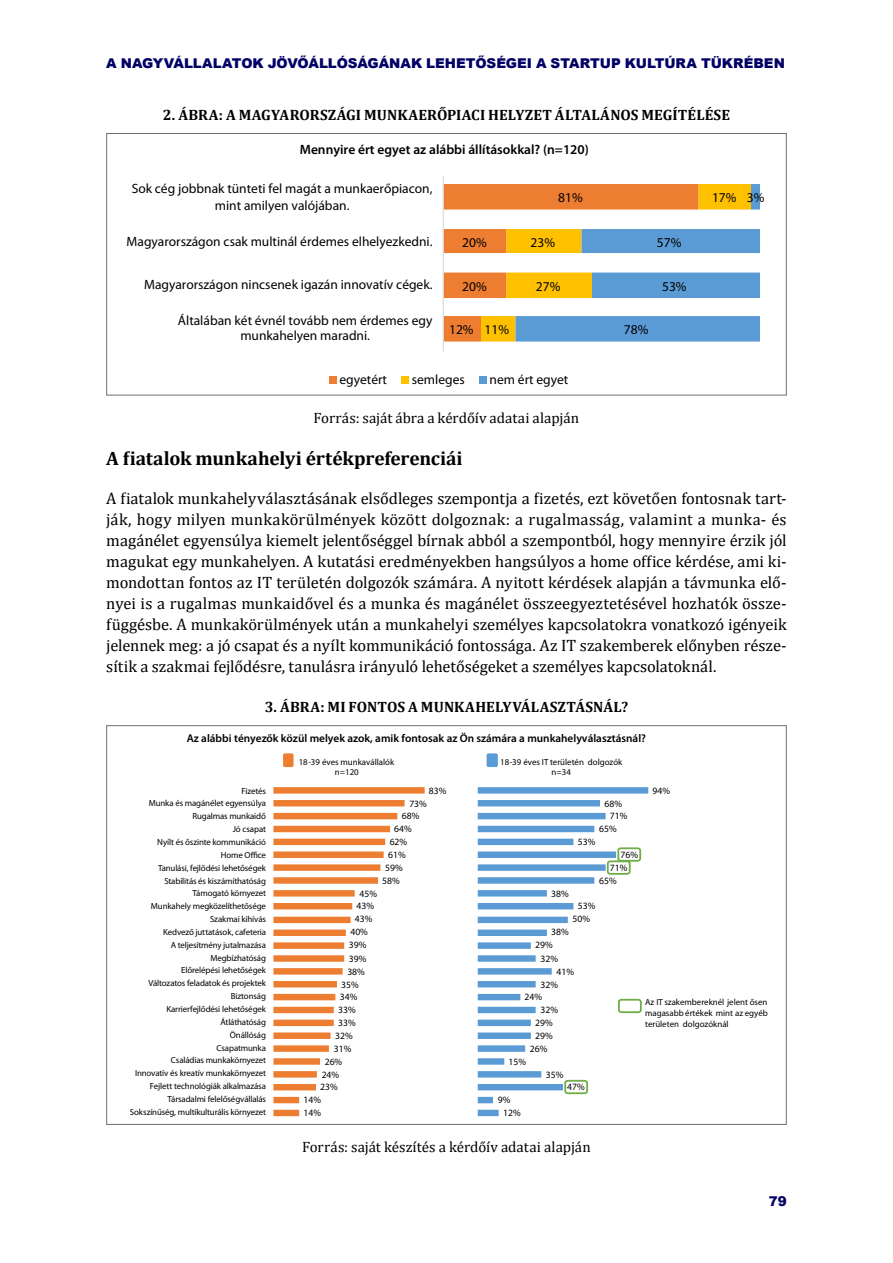
<style>
.page{position:relative;width:893px;height:1263px;background:#fff}
.page>*{position:absolute;margin:0;border:0;box-sizing:border-box;transform-origin:0 0}
.Alcím_1{font:700 19.5px "Cambria";letter-spacing:-.005em;color:#000}
.Főszöveg{font:16.5px/21px "Cambria";letter-spacing:-.005em;color:#000;text-align:justify}
.t1{font:700 15px "Cambria";letter-spacing:.005em;color:#000}
.FORRÁS{font:15px "Cambria";letter-spacing:-.005em;color:#000}
.t2{font:13.5px/15px "Myriad Pro";color:#000;text-align:center}
.t3{font:900 13.5px "Arial";letter-spacing:-.005em;color:#006}
.t4{font:600 13.5px "Myriad Pro";color:#000}
.t5{font:600 11.25px "Myriad Pro";color:#000}
.t6{font:9.6px "Myriad Pro";color:#000}
.t7{font:8.85px/12.9px "Myriad Pro";letter-spacing:-.01em;color:#000;text-align:center}
</style>
<div class="page">
<svg style="left:444px;top:184px;width:316px;height:158px"></svg>
<hr style="left:443px;top:176px;width:1px;height:175px;background:#d9d9d9">
<div style="left:329px;top:376px;width:8px;height:8px;background:#ed7d31"></div>
<div style="left:401px;top:376px;width:8px;height:8px;background:#ffc000"></div>
<div style="left:479px;top:376px;width:8px;height:8px;background:#5b9bd5"></div>
<div style="left:106px;top:133px;width:681px;height:262px;border:1px solid #6f6f6e"></div>
<svg style="left:478px;top:787px;width:170px;height:329px"></svg>
<svg style="left:273px;top:787px;width:152px;height:329px"></svg>
<svg style="left:606px;top:846px;width:36px;height:30px"></svg>
<svg style="left:617px;top:998px;width:26px;height:16px"></svg>
<svg style="left:563px;top:1079px;width:26px;height:16px"></svg>
<div style="left:283px;top:753px;width:11px;height:14px;background:#ed7d31;border-radius:2px"></div>
<div style="left:487px;top:753px;width:11px;height:14px;background:#5b9bd5;border-radius:2px"></div>
<p class="t3" style="left:106px;top:53px;width:680px">A NAGYVÁLLALATOK JÖVŐÁLLÓSÁGÁNAK LEHETŐSÉGEI A STARTUP KULTÚRA TÜKRÉBEN</p>
<p class="t1" style="left:163px;top:106px;width:569px">2. ÁBRA: A MAGYARORSZÁGI MUNKAERŐPIACI HELYZET ÁLTALÁNOS MEGÍTÉLÉSE</p>
<p class="t4" style="left:300px;top:142px;width:290px">Mennyire ért egyet az alábbi állításokkal? (n=120)</p>
<p class="t2" style="left:132px;top:181px;width:302px;line-height:16.5px">Sok cég jobbnak tünteti fel magát a munkaerőpiacon, mint amilyen valójában.</p>
<p class="t2" style="left:558px;top:190px;width:26px">81%</p>
<p class="t2" style="left:712px;top:190px;width:26px">17%</p>
<p class="t2" style="left:747px;top:190px;width:19px">3%</p>
<p class="t2" style="left:127px;top:234px;width:307px">Magyarországon csak multinál érdemes elhelyezkedni.</p>
<p class="t2" style="left:462px;top:235px;width:26px">20%</p>
<p class="t2" style="left:531px;top:235px;width:26px">23%</p>
<p class="t2" style="left:657px;top:235px;width:26px">57%</p>
<p class="t2" style="left:144px;top:277px;width:290px">Magyarországon nincsenek igazán innovatív cégek.</p>
<p class="t2" style="left:462px;top:279px;width:26px">20%</p>
<p class="t2" style="left:536px;top:279px;width:26px">27%</p>
<p class="t2" style="left:662px;top:279px;width:26px">53%</p>
<p class="t2" style="left:178px;top:313px;width:256px">Általában két évnél tovább nem érdemes egy munkahelyen maradni.</p>
<p class="t2" style="left:449px;top:322px;width:26px">12%</p>
<p class="t2" style="left:485px;top:322px;width:26px">11%</p>
<p class="t2" style="left:624px;top:322px;width:26px">78%</p>
<p class="t2" style="left:339px;top:372px;width:49px">egyetért</p>
<p class="t2" style="left:412px;top:372px;width:54px">semleges</p>
<p class="t2" style="left:490px;top:372px;width:80px">nem ért egyet</p>
<p class="FORRÁS" style="left:314px;top:409px;width:267px">Forrás: saját ábra a kérdőív adatai alapján</p>
<p class="Alcím_1" style="left:106px;top:446px;width:358px">A fiatalok munkahelyi értékpreferenciái</p>
<p class="Főszöveg" style="left:106px;top:488px;width:682px">A fiatalok munkahelyválasztásának elsődleges szempontja a fizetés, ezt követően fontosnak tart&shy;ják, hogy milyen munkakörülmények között dolgoznak: a rugalmasság, valamint a munka- és magánélet egyensúlya kiemelt jelentőséggel bírnak abból a szempontból, hogy mennyire érzik jól magukat egy munkahelyen. A kutatási eredményekben hangsúlyos a home office kérdése, ami ki&shy;mondottan fontos az IT területén dolgozók számára. A nyitott kérdések alapján a távmunka elő&shy;nyei is a rugalmas munkaidővel és a munka és magánélet összeegyeztetésével hozhatók össze&shy;függésbe. A munkakörülmények után a munkahelyi személyes kapcsolatokra vonatkozó igényeik jelennek meg: a jó csapat és a nyílt kommunikáció fontossága. Az IT szakemberek előnyben része&shy;sítik a szakmai fejlődésre, tanulásra irányuló lehetőségeket a személyes kapcsolatoknál.</p>
<p class="t1" style="left:265px;top:698px;width:365px">3. ÁBRA: MI FONTOS A MUNKAHELYVÁLASZTÁSNÁL?</p>
<p class="t5" style="left:187px;top:732px;width:461px">Az alábbi tényezők közül melyek azok, amik fontosak az Ön számára a munkahelyválasztásnál?</p>
<p class="t7" style="left:299px;top:757px;width:97px;line-height:10.5px">18-39 éves munkavállalók n=120</p>
<p class="t7" style="left:500px;top:757px;width:124px;line-height:10.5px">18-39 éves IT területén dolgozók n=34</p>
<p class="t7" style="left:130px;top:784px;width:138px;text-align:right">Fizetés<br>Munka és magánélet egyensúlya<br>Rugalmas munkaidő<br>Jó csapat<br>Nyílt és őszinte kommunikáció<br>Home Office<br>Tanulási, fejlődési lehetőségek<br>Stabilitás és kiszámíthatóság<br>Támogató környezet<br>Munkahely megközelíthetősége<br>Szakmai kihívás<br>Kedvező juttatások, cafeteria<br>A teljesítmény jutalmazása<br>Megbízhatóság<br>Előrelépési lehetőségek<br>Változatos feladatok és projektek<br>Biztonság<br>Karrierfejlődési lehetőségek<br>Átláthatóság<br>Önállóság<br>Csapatmunka<br>Családias munkakörnyezet<br>Innovatív és kreatív munkakörnyezet<br>Fejlett technológiák alkalmazása<br>Társadalmi felelőségvállalás<br>Sokszínűség, multikulturális környezet</p>
<p class="t6" style="left:429px;top:785px;width:19px">83%</p>
<p class="t6" style="left:652px;top:785px;width:19px">94%</p>
<p class="t6" style="left:409px;top:798px;width:19px">73%</p>
<p class="t6" style="left:604px;top:798px;width:19px">68%</p>
<p class="t6" style="left:402px;top:811px;width:19px">68%</p>
<p class="t6" style="left:610px;top:811px;width:19px">71%</p>
<p class="t6" style="left:394px;top:824px;width:19px">64%</p>
<p class="t6" style="left:599px;top:824px;width:19px">65%</p>
<p class="t6" style="left:390px;top:837px;width:19px">62%</p>
<p class="t6" style="left:578px;top:837px;width:19px">53%</p>
<p class="t6" style="left:388px;top:849px;width:19px">61%</p>
<p class="t6" style="left:620px;top:849px;width:19px">76%</p>
<p class="t6" style="left:385px;top:862px;width:19px">59%</p>
<p class="t6" style="left:610px;top:862px;width:19px">71%</p>
<p class="t6" style="left:382px;top:875px;width:19px">58%</p>
<p class="t6" style="left:599px;top:875px;width:19px">65%</p>
<p class="t6" style="left:359px;top:888px;width:19px">45%</p>
<p class="t6" style="left:551px;top:888px;width:19px">38%</p>
<p class="t6" style="left:356px;top:901px;width:19px">43%</p>
<p class="t6" style="left:578px;top:901px;width:19px">53%</p>
<p class="t6" style="left:355px;top:914px;width:19px">43%</p>
<p class="t6" style="left:572px;top:914px;width:19px">50%</p>
<p class="t6" style="left:350px;top:927px;width:19px">40%</p>
<p class="t6" style="left:551px;top:927px;width:19px">38%</p>
<p class="t6" style="left:349px;top:940px;width:19px">39%</p>
<p class="t6" style="left:535px;top:940px;width:19px">29%</p>
<p class="t6" style="left:349px;top:953px;width:19px">39%</p>
<p class="t6" style="left:540px;top:953px;width:19px">32%</p>
<p class="t6" style="left:347px;top:966px;width:19px">38%</p>
<p class="t6" style="left:556px;top:966px;width:19px">41%</p>
<p class="t6" style="left:341px;top:979px;width:19px">35%</p>
<p class="t6" style="left:540px;top:979px;width:19px">32%</p>
<p class="t6" style="left:340px;top:992px;width:19px">34%</p>
<p class="t6" style="left:338px;top:1005px;width:19px">33%</p>
<p class="t6" style="left:338px;top:1018px;width:19px">33%</p>
<p class="t6" style="left:524px;top:992px;width:19px">24%</p>
<p class="t6" style="left:540px;top:1005px;width:19px">32%</p>
<p class="t6" style="left:535px;top:1018px;width:19px">29%</p>
<p class="t7" style="left:645px;top:997px;width:124px;line-height:10.8px;text-align:justify">Az IT szakembereknél jelent ősen magasabb értékek mint az egyéb területen dolgozóknál</p>
<p class="t6" style="left:335px;top:1030px;width:19px">32%</p>
<p class="t6" style="left:535px;top:1030px;width:19px">29%</p>
<p class="t6" style="left:334px;top:1043px;width:19px">31%</p>
<p class="t6" style="left:530px;top:1043px;width:19px">26%</p>
<p class="t6" style="left:325px;top:1056px;width:19px">26%</p>
<p class="t6" style="left:508px;top:1056px;width:19px">15%</p>
<p class="t6" style="left:322px;top:1069px;width:19px">24%</p>
<p class="t6" style="left:546px;top:1069px;width:19px">35%</p>
<p class="t6" style="left:320px;top:1082px;width:19px">23%</p>
<p class="t6" style="left:567px;top:1082px;width:19px">47%</p>
<p class="t6" style="left:304px;top:1095px;width:19px">14%</p>
<p class="t6" style="left:498px;top:1095px;width:14px">9%</p>
<p class="t6" style="left:304px;top:1108px;width:19px">14%</p>
<p class="t6" style="left:503px;top:1108px;width:19px">12%</p>
<p class="FORRÁS" style="left:302px;top:1138px;width:290px">Forrás: saját készítés a kérdőív adatai alapján</p>
<p class="t3" style="left:769px;top:1191px;width:20px">79</p>
</div>
